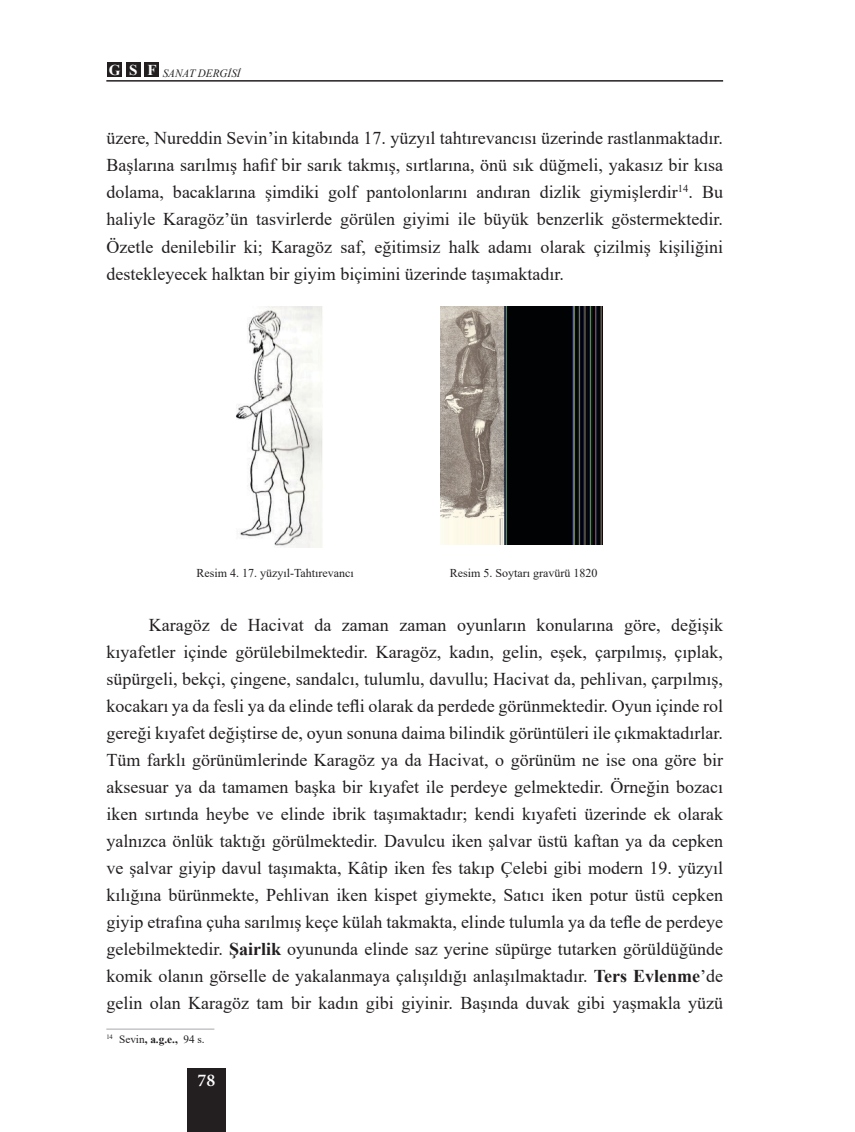
<style>
.page{position:relative;width:855px;height:1132px;background:#fff}
.page>*{position:absolute;margin:0;border:0;box-sizing:border-box;transform-origin:0 0}
.thomicb{font:18px/27px "Times New Roman";color:#231f20;text-align:justify}
.t1{font:600 18px "Minion Pro";color:#fff}
.thomicb-2{font:12px "Times New Roman";color:#231f20}
.DİPNOT{font:11.25px "Times New Roman";color:#231f20}
.t2{font:italic 11.25px "Times New Roman";color:#231f20}
.s1{font-weight:700}
</style>
<div class="page">
<hr style="left:106px;top:80px;width:617px;height:2px;background:#231f20">
<div style="left:187px;top:1067px;width:38px;height:64px;background:#231f20"></div>
<div style="left:107px;top:62px;width:15px;height:15px;background:#231f20"></div>
<div style="left:126px;top:62px;width:15px;height:15px;background:#231f20"></div>
<div style="left:144px;top:62px;width:15px;height:15px;background:#231f20"></div>
<hr style="left:106px;top:1028px;width:108px;height:1px;background:#a7a9ac">
<img style="left:440px;top:306px;width:162px;height:238px">
<img style="left:236px;top:306px;width:86px;height:241px">
<p class="t2" style="left:109px;top:65px;width:133px"><sup>G</sup> <sup>S</sup> <sup>F</sup> SANAT DERGİSİ</p>
<p class="thomicb" style="left:106px;top:124px;width:618px">üzere, Nureddin Sevin’in kitabında 17. yüzyıl tahtırevancısı üzerinde rastlanmaktadır.<br>Başlarına sarılmış hafif bir sarık takmış, sırtlarına, önü sık düğmeli, yakasız bir kısa dolama, bacaklarına şimdiki golf pantolonlarını andıran dizlik giymişlerdir<sup>14</sup>. Bu haliyle Karagöz’ün tasvirlerde görülen giyimi ile büyük benzerlik göstermektedir.<br>Özetle denilebilir ki; Karagöz saf, eğitimsiz halk adamı olarak çizilmiş kişiliğini destekleyecek halktan bir giyim biçimini üzerinde taşımaktadır.</p>
<p class="thomicb-2" style="left:196px;top:564px;width:159px">Resim 4. 17. yüzyıl-Tahtırevancı</p>
<p class="thomicb-2" style="left:450px;top:564px;width:149px">Resim 5. Soytarı gravürü 1820</p>
<p class="thomicb" style="left:106px;top:610px;width:618px;text-indent:43px">Karagöz de Hacivat da zaman zaman oyunların konularına göre, değişik kıyafetler içinde görülebilmektedir. Karagöz, kadın, gelin, eşek, çarpılmış, çıplak, süpürgeli, bekçi, çingene, sandalcı, tulumlu, davullu; Hacivat da, pehlivan, çarpılmış, kocakarı ya da fesli ya da elinde tefli olarak da perdede görünmektedir. Oyun içinde rol gereği kıyafet değiştirse de, oyun sonuna daima bilindik görüntüleri ile çıkmaktadırlar.<br>Tüm farklı görünümlerinde Karagöz ya da Hacivat, o görünüm ne ise ona göre bir aksesuar ya da tamamen başka bir kıyafet ile perdeye gelmektedir. Örneğin bozacı iken sırtında heybe ve elinde ibrik taşımaktadır; kendi kıyafeti üzerinde ek olarak yalnızca önlük taktığı görülmektedir. Davulcu iken şalvar üstü kaftan ya da cepken ve şalvar giyip davul taşımakta, Kâtip iken fes takıp Çelebi gibi modern 19. yüzyıl kılığına bürünmekte, Pehlivan iken kispet giymekte, Satıcı iken potur üstü cepken giyip etrafına çuha sarılmış keçe külah takmakta, elinde tulumla ya da tefle de perdeye gelebilmektedir. <span class="s1">Şairlik</span> oyununda elinde saz yerine süpürge tutarken görüldüğünde komik olanın görselle de yakalanmaya çalışıldığı anlaşılmaktadır. <span class="s1">Ters Evlenme</span>’de gelin olan Karagöz tam bir kadın gibi giyinir. Başında duvak gibi yaşmakla yüzü</p>
<p class="DİPNOT" style="left:106px;top:1030px;width:100px"><sup>14</sup> Sevin<span class="s1">, a.g.e.,</span> 94 s.</p>
<p class="t1" style="left:197px;top:1067px;width:19px">78</p>
</div>
